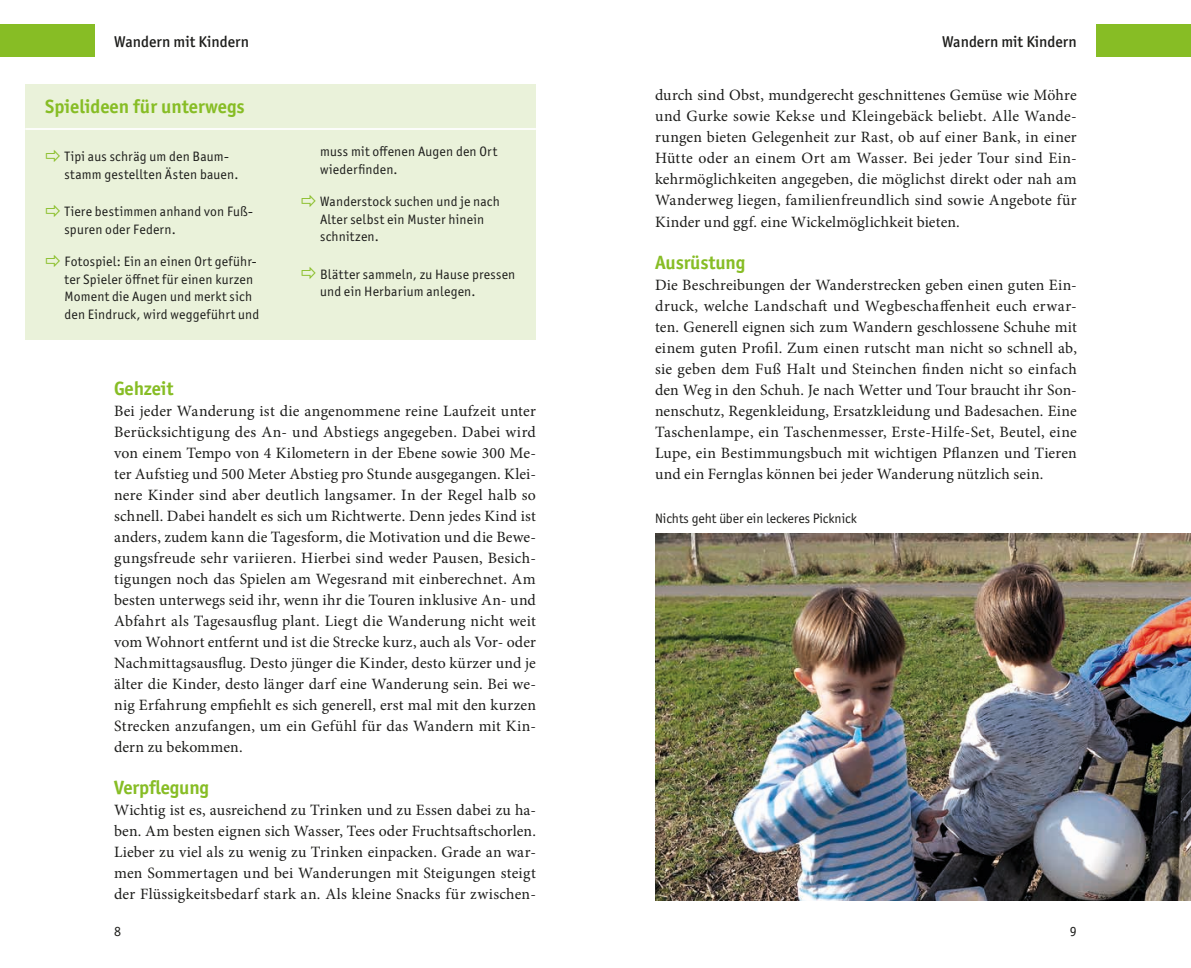
<style>
.page{position:relative;width:1191px;height:968px;background:#fff}
.page>*{position:absolute;margin:0;border:0;box-sizing:border-box;transform-origin:0 0}
.t1{font:700 19.25px "Officina Sans ITC Pro";letter-spacing:-.01em;color:#87bd25}
.t2{font:15.75px/21px "Minion Pro";letter-spacing:.01em;color:#1d1d1b;text-align:justify}
.t3{font:500 15.75px "Officina Sans ITC Pro";color:#1d1d1b}
.t4{font:14px "Officina Sans ITC Pro";color:#1d1d1b}
.t5{font:13.65px/17.5px "Officina Sans ITC Pro";letter-spacing:.015em;color:#1d1d1b}
</style>
<div class="page">
<div style="left:0;top:25px;width:94px;height:32px;background:#87bd25"></div>
<div style="left:1096px;top:25px;width:95px;height:32px;background:#87bd25"></div>
<div style="left:25px;top:84px;width:511px;height:256px;background:#eaf2da"></div>
<hr style="left:25px;top:128px;width:511px;height:2px;background:#fff">
<img style="left:655px;top:533px;width:536px;height:367px">
<p class="t3" style="left:114px;top:32px;width:136px">Wandern mit Kindern</p>
<p class="t3" style="left:942px;top:32px;width:136px">Wandern mit Kindern</p>
<p class="t1" style="left:45px;top:95px;width:201px">Spielideen für unterwegs</p>
<p class="t5" style="left:64px;top:148px;width:175px">Tipi aus schräg um den Baum&shy;stamm gestellten Ästen bauen.</p>
<p class="t5" style="left:64px;top:203px;width:190px">Tiere bestimmen anhand von Fuß&shy;spuren oder Federn.</p>
<p class="t5" style="left:64px;top:252px;width:196px">Fotospiel: Ein an einen Ort geführ&shy;ter Spieler öffnet für einen kurzen Moment die Augen und merkt sich den Eindruck, wird weggeführt und</p>
<p class="t5" style="left:320px;top:143px;width:179px">muss mit offenen Augen den Ort wiederfinden.</p>
<p class="t5" style="left:320px;top:193px;width:181px">Wanderstock suchen und je nach<br>Alter selbst ein Muster hinein schnitzen.</p>
<p class="t5" style="left:320px;top:265px;width:197px">Blätter sammeln, zu Hause pressen und ein Herbarium anlegen.</p>
<p class="t1" style="left:114px;top:376px;width:61px">Gehzeit</p>
<p class="t2" style="left:114px;top:400px;width:423px">Bei jeder Wanderung ist die angenommene reine Laufzeit unter Berücksichtigung des An- und Abstiegs angegeben. Dabei wird von einem Tempo von 4 Kilometern in der Ebene sowie 300 Me&shy;ter Aufstieg und 500 Meter Abstieg pro Stunde ausgegangen. Klei&shy;nere Kinder sind aber deutlich langsamer. In der Regel halb so schnell. Dabei handelt es sich um Richtwerte. Denn jedes Kind ist anders, zudem kann die Tagesform, die Motivation und die Bewe&shy;gungsfreude sehr variieren. Hierbei sind weder Pausen, Besich&shy;tigungen noch das Spielen am Wegesrand mit einberechnet. Am besten unterwegs seid ihr, wenn ihr die Touren inklusive An- und Abfahrt als Tagesausflug plant. Liegt die Wanderung nicht weit vom Wohnort entfernt und ist die Strecke kurz, auch als Vor- oder Nachmittagsausflug. Desto jünger die Kinder, desto kürzer und je älter die Kinder, desto länger darf eine Wanderung sein. Bei we&shy;nig Erfahrung empfiehlt es sich generell, erst mal mit den kurzen Strecken anzufangen, um ein Gefühl für das Wandern mit Kin&shy;dern zu bekommen.</p>
<p class="t1" style="left:114px;top:775px;width:97px">Verpflegung</p>
<p class="t2" style="left:114px;top:799px;width:423px">Wichtig ist es, ausreichend zu Trinken und zu Essen dabei zu ha&shy;ben. Am besten eignen sich Wasser, Tees oder Fruchtsaftschorlen.<br>Lieber zu viel als zu wenig zu Trinken einpacken. Grade an war&shy;men Sommertagen und bei Wanderungen mit Steigungen steigt der Flüssigkeitsbedarf stark an. Als kleine Snacks für zwischen-</p>
<p class="t2" style="left:655px;top:85px;width:423px">durch sind Obst, mundgerecht geschnittenes Gemüse wie Möhre und Gurke sowie Kekse und Kleingebäck beliebt. Alle Wande&shy;rungen bieten Gelegenheit zur Rast, ob auf einer Bank, in einer Hütte oder an einem Ort am Wasser. Bei jeder Tour sind Ein&shy;kehrmöglichkeiten angegeben, die möglichst direkt oder nah am Wanderweg liegen, familienfreundlich sind sowie Angebote für Kinder und ggf. eine Wickelmöglichkeit bieten.</p>
<p class="t1" style="left:655px;top:250px;width:92px">Ausrüstung</p>
<p class="t2" style="left:655px;top:274px;width:423px">Die Beschreibungen der Wanderstrecken geben einen guten Ein&shy;druck, welche Landschaft und Wegbeschaffenheit euch erwar&shy;ten. Generell eignen sich zum Wandern geschlossene Schuhe mit einem guten Profil. Zum einen rutscht man nicht so schnell ab, sie geben dem Fuß Halt und Steinchen finden nicht so einfach den Weg in den Schuh. Je nach Wetter und Tour braucht ihr Son&shy;nenschutz, Regenkleidung, Ersatzkleidung und Badesachen. Eine Taschenlampe, ein Taschenmesser, Erste-Hilfe-Set, Beutel, eine Lupe, ein Bestimmungsbuch mit wichtigen Pflanzen und Tieren und ein Fernglas können bei jeder Wanderung nützlich sein.</p>
<p class="t5" style="left:655px;top:509px;width:203px">Nichts geht über ein leckeres Picknick</p>
<p class="t4" style="left:114px;top:922px;width:8px">8</p>
<p class="t4" style="left:1069px;top:922px;width:8px">9</p>
</div>
